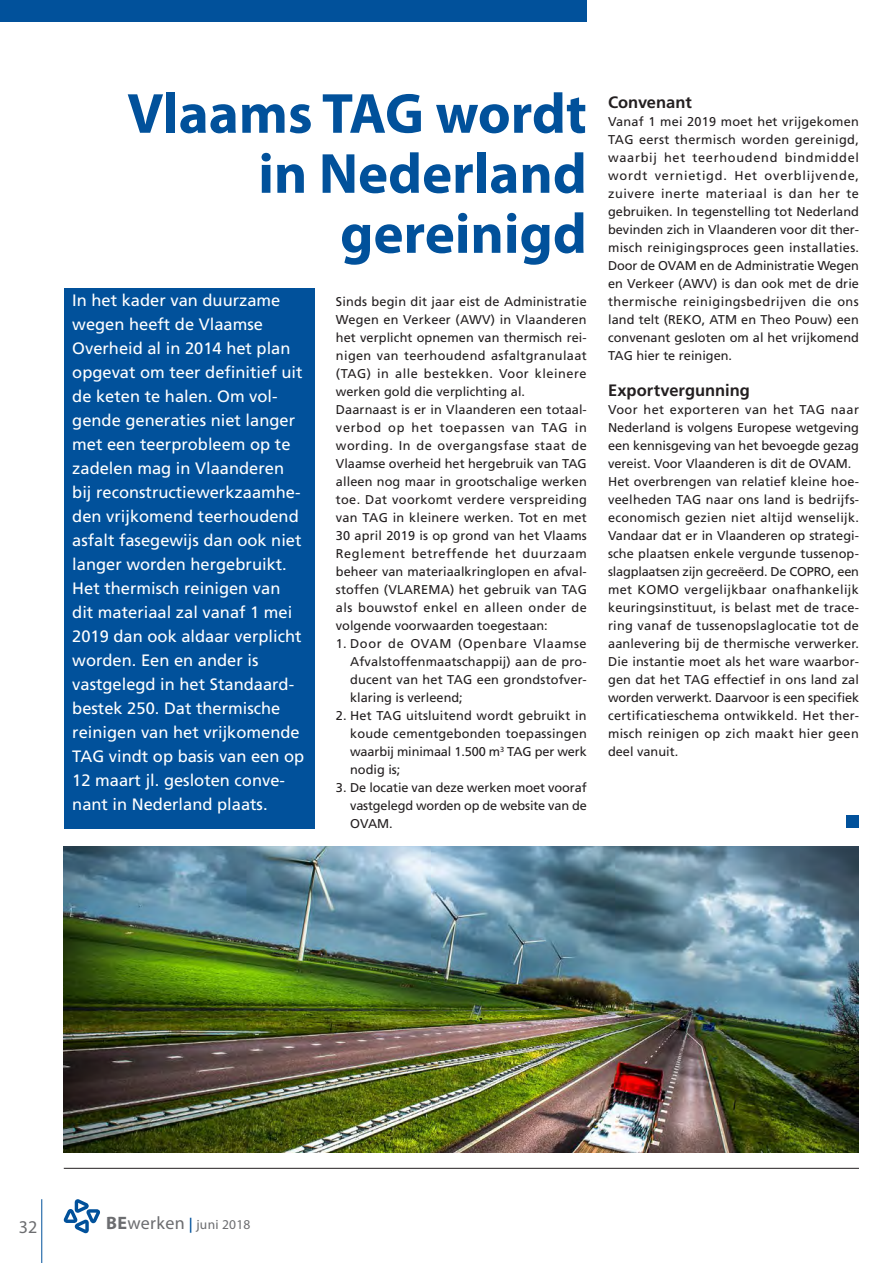
<style>
.page{position:relative;width:893px;height:1263px;background:#fff}
.page>*{position:absolute;margin:0;border:0;box-sizing:border-box;transform-origin:0 0}
.Kop_blauw{font:700 57px/60px "Myriad Pro";color:#01519b;text-align:right}
.t1{font:18px "Myriad Pro";letter-spacing:.02em;color:#6c6d70}
.intro_diap{font:16.5px/24px "Frutiger LT Std";color:#fff}
._03_Tussenkop{font:700 16.5px "Frutiger LT Std";color:#231f20}
.t2{font:13.5px "Myriad Pro";letter-spacing:.02em;color:#6c6d70}
._01_Broodtekst{font:12.75px/18px "Frutiger LT Std";color:#231f20;text-align:justify}
.s1{font-weight:700}
.s2{font-family:"Frutiger LT Std";font-size:15px;color:#01519b}
</style>
<div class="page">
<div style="left:64px;top:288px;width:251px;height:540px;background:#01519b"></div>
<hr style="left:41px;top:1199px;width:1px;height:64px;background:#01519b">
<div style="left:0;top:0;width:587px;height:21px;background:#01519b"></div>
<svg style="left:64px;top:1199px;width:36px;height:34px"></svg>
<img style="left:64px;top:846px;width:795px;height:306px">
<hr style="left:64px;top:1168px;width:795px;height:1px;background:#231f20">
<div style="left:846px;top:815px;width:13px;height:13px;background:#01519b"></div>
<p class="Kop_blauw" style="left:127px;top:82px;width:461px">Vlaams TAG wordt in Nederland gereinigd</p>
<p class="intro_diap" style="left:72px;top:288px;width:233px">In het kader van duurzame wegen heeft de Vlaamse<br>Overheid al in 2014 het plan opgevat om teer definitief uit de keten te halen. Om vol&shy;gende generaties niet langer met een teerprobleem op te zadelen mag in Vlaanderen bij reconstructiewerkzaamhe&shy;den vrijkomend teerhoudend asfalt fasegewijs dan ook niet langer worden hergebruikt.<br>Het thermisch reinigen van dit materiaal zal vanaf 1 mei<br>2019 dan ook aldaar verplicht worden. Een en ander is vastgelegd in het Standaard&shy;bestek 250. Dat thermische reinigen van het vrijkomende<br>TAG vindt op basis van een op<br>12 maart jl. gesloten conve&shy;nant in Nederland plaats.</p>
<p class="_01_Broodtekst" style="left:336px;top:293px;width:252px">Sinds begin dit jaar eist de Administratie Wegen en Verkeer (AWV) in Vlaanderen het verplicht opnemen van thermisch rei&shy;nigen van teerhoudend asfaltgranulaat (TAG) in alle bestekken. Voor kleinere werken gold die verplichting al.</p>
<p class="_01_Broodtekst" style="left:336px;top:401px;width:252px">Daarnaast is er in Vlaanderen een totaal&shy;verbod op het toepassen van TAG in wording. In de overgangsfase staat de Vlaamse overheid het hergebruik van TAG alleen nog maar in grootschalige werken toe. Dat voorkomt verdere verspreiding van TAG in kleinere werken. Tot en met 30 april 2019 is op grond van het Vlaams Reglement betreffende het duurzaam beheer van materiaalkringlopen en afval&shy;stoffen (VLAREMA) het gebruik van TAG als bouwstof enkel en alleen onder de volgende voorwaarden toegestaan:</p>
<p class="_01_Broodtekst" style="left:350px;top:635px;width:238px;text-indent:-14px">1. Door de OVAM (Openbare Vlaamse Afvalstoffenmaatschappij) aan de pro&shy;ducent van het TAG een grondstofver&shy;klaring is verleend;</p>
<p class="_01_Broodtekst" style="left:350px;top:707px;width:238px;text-indent:-14px">2. Het TAG uitsluitend wordt gebruikt in koude cementgebonden toepassingen waarbij minimaal 1.500 m<sup>3</sup> TAG per werk nodig is;</p>
<p class="_01_Broodtekst" style="left:350px;top:779px;width:238px;text-indent:-14px">3. De locatie van deze werken moet vooraf vastgelegd worden op de website van de OVAM.</p>
<p class="_03_Tussenkop" style="left:608px;top:93px;width:85px">Convenant</p>
<p class="_01_Broodtekst" style="left:608px;top:113px;width:253px">Vanaf 1 mei 2019 moet het vrijgekomen TAG eerst thermisch worden gereinigd, waarbij het teerhoudend bindmiddel wordt vernietigd. Het overblijvende, zuivere inerte materiaal is dan her te gebruiken. In tegenstelling tot Nederland bevinden zich in Vlaanderen voor dit ther&shy;misch reinigingsproces geen installaties.<br>Door de OVAM en de Administratie Wegen en Verkeer (AWV) is dan ook met de drie thermische reinigingsbedrijven die ons land telt (REKO, ATM en Theo Pouw) een convenant gesloten om al het vrijkomend TAG hier te reinigen.</p>
<p class="_03_Tussenkop" style="left:608px;top:381px;width:143px">Exportvergunning</p>
<p class="_01_Broodtekst" style="left:608px;top:401px;width:252px">Voor het exporteren van het TAG naar Nederland is volgens Europese wetgeving een kennisgeving van het bevoegde gezag vereist. Voor Vlaanderen is dit de OVAM.</p>
<p class="_01_Broodtekst" style="left:608px;top:473px;width:253px">Het overbrengen van relatief kleine hoe&shy;veelheden TAG naar ons land is bedrijfs&shy;economisch gezien niet altijd wenselijk.<br>Vandaar dat er in Vlaanderen op strategi&shy;sche plaatsen enkele vergunde tussenop&shy;slagplaatsen zijn gecreëerd. De COPRO, een met KOMO vergelijkbaar onafhankelijk keuringsinstituut, is belast met de trace&shy;ring vanaf de tussenopslaglocatie tot de aanlevering bij de thermische verwerker.<br>Die instantie moet als het ware waarbor&shy;gen dat het TAG effectief in ons land zal worden verwerkt. Daarvoor is een specifiek certificatieschema ontwikkeld. Het ther&shy;misch reinigen op zich maakt hier geen deel vanuit.</p>
<p class="t1" style="left:19px;top:1217px;width:20px">32</p>
<p class="t1" style="left:106px;top:1213px;width:80px"><span class="s1">BE</span>werken</p>
<p class="t2" style="left:189px;top:1217px;width:63px"><span class="s2">|</span> juni 2018</p>
</div>
